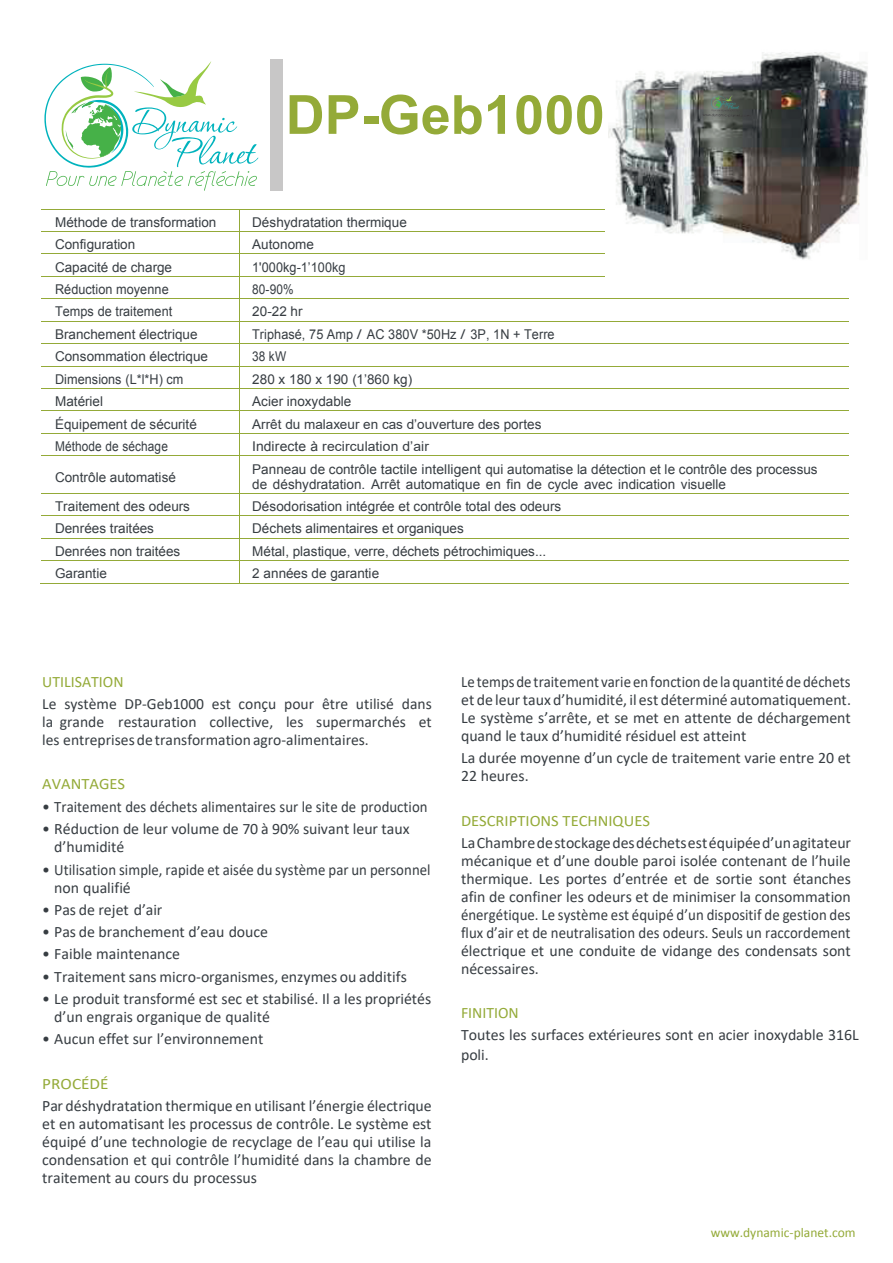
<style>
.page{position:relative;width:893px;height:1263px;background:#fff}
.page>*{position:absolute;margin:0;border:0;box-sizing:border-box;transform-origin:0 0}
.t1{font:700 54px "Arial";color:#94aa38}
.t2{font:15.9px/18px "Calibri";color:#373d42}
.t3{font:15.9px/18px "Calibri";color:#373d42;text-align:justify;scale:.93 1}
.t4{font:15.9px "Calibri";color:#94aa38;scale:1.04 1}
.t5{font:15.9px "Calibri";color:#94aa38}
.t6{font:15.9px "Calibri";color:#94aa38;scale:1.09 1}
.t7{font:15.6px/17.9px "Calibri";color:#373d42;text-align:justify}
.t8{font:13.5px/15.1px "Arial";letter-spacing:.005em;color:#373d42}
.t9{font:13.5px "Arial";letter-spacing:.005em;color:#373d42;scale:.94 1}
.t10{font:13.5px "Arial";letter-spacing:.005em;color:#373d42;scale:.88 1}
.t11{font:13.5px "Calibri";color:#94aa38}
</style>
<div class="page">
<hr style="left:42px;top:209px;width:197px;height:1px;background:#94aa38">
<hr style="left:240px;top:209px;width:365px;height:1px;background:#94aa38">
<hr style="left:42px;top:231px;width:197px;height:1px;background:#94aa38">
<hr style="left:240px;top:231px;width:365px;height:1px;background:#94aa38">
<hr style="left:42px;top:254px;width:197px;height:1px;background:#94aa38">
<hr style="left:240px;top:254px;width:365px;height:1px;background:#94aa38">
<hr style="left:42px;top:276px;width:197px;height:1px;background:#94aa38">
<hr style="left:240px;top:276px;width:365px;height:1px;background:#94aa38">
<hr style="left:42px;top:298px;width:197px;height:1px;background:#94aa38">
<hr style="left:240px;top:298px;width:343px;height:1px;background:#94aa38">
<hr style="left:584px;top:298px;width:264px;height:1px;background:#94aa38">
<hr style="left:42px;top:321px;width:197px;height:1px;background:#94aa38">
<hr style="left:240px;top:321px;width:608px;height:1px;background:#94aa38">
<hr style="left:42px;top:343px;width:197px;height:1px;background:#94aa38">
<hr style="left:240px;top:343px;width:608px;height:1px;background:#94aa38">
<hr style="left:42px;top:366px;width:197px;height:1px;background:#94aa38">
<hr style="left:240px;top:366px;width:608px;height:1px;background:#94aa38">
<hr style="left:42px;top:388px;width:197px;height:1px;background:#94aa38">
<hr style="left:240px;top:388px;width:608px;height:1px;background:#94aa38">
<hr style="left:42px;top:411px;width:197px;height:1px;background:#94aa38">
<hr style="left:240px;top:411px;width:608px;height:1px;background:#94aa38">
<hr style="left:42px;top:433px;width:197px;height:1px;background:#94aa38">
<hr style="left:240px;top:433px;width:608px;height:1px;background:#94aa38">
<hr style="left:42px;top:455px;width:197px;height:1px;background:#94aa38">
<svg style="left:239px;top:209px;width:1px;height:247px"></svg>
<hr style="left:240px;top:455px;width:608px;height:1px;background:#94aa38">
<hr style="left:239px;top:456px;width:1px;height:37px;background:#94aa38">
<hr style="left:42px;top:493px;width:197px;height:1px;background:#94aa38">
<hr style="left:240px;top:493px;width:608px;height:1px;background:#94aa38">
<hr style="left:42px;top:515px;width:197px;height:1px;background:#94aa38">
<hr style="left:240px;top:515px;width:608px;height:1px;background:#94aa38">
<hr style="left:42px;top:538px;width:197px;height:1px;background:#94aa38">
<hr style="left:240px;top:538px;width:608px;height:1px;background:#94aa38">
<hr style="left:42px;top:560px;width:197px;height:1px;background:#94aa38">
<hr style="left:240px;top:560px;width:608px;height:1px;background:#94aa38">
<hr style="left:41px;top:583px;width:198px;height:1px;background:#94aa38">
<svg style="left:239px;top:493px;width:1px;height:91px"></svg>
<hr style="left:240px;top:583px;width:608px;height:1px;background:#94aa38">
<div style="left:271px;top:59px;width:12px;height:132px;background:#c8c7c7"></div>
<svg style="left:44px;top:61px;width:214px;height:130px"></svg>
<img style="left:609px;top:52px;width:259px;height:208px">
<h1 class="t1" style="left:286px;top:79px;width:321px">DP-Geb1000</h1>
<p class="t8" style="left:55px;top:215px;width:163px">Méthode de transformation</p>
<p class="t8" style="left:252px;top:215px;width:156px">Déshydratation thermique</p>
<p class="t8" style="left:55px;top:237px;width:82px">Configuration</p>
<p class="t8" style="left:252px;top:237px;width:63px">Autonome</p>
<p class="t8" style="left:55px;top:259px;width:119px">Capacité de charge</p>
<p class="t9" style="left:252px;top:258px;width:101px">1'000kg-1’100kg</p>
<p class="t9" style="left:55px;top:280px;width:122px">Réduction moyenne</p>
<p class="t10" style="left:252px;top:280px;width:49px">80-90%</p>
<p class="t9" style="left:55px;top:303px;width:126px">Temps de traitement</p>
<p class="t8" style="left:252px;top:304px;width:52px">20-22 hr</p>
<p class="t8" style="left:55px;top:327px;width:144px">Branchement électrique</p>
<p class="t9" style="left:252px;top:325px;width:323px">Triphasé, 75 Amp / AC 380V *50Hz / 3P, 1N + Terre</p>
<p class="t8" style="left:55px;top:349px;width:155px">Consommation électrique</p>
<p class="t10" style="left:252px;top:348px;width:40px">38 kW</p>
<p class="t9" style="left:55px;top:370px;width:138px">Dimensions (L*l*H) cm</p>
<p class="t8" style="left:252px;top:372px;width:161px">280 x 180 x 190 (1’860 kg)</p>
<p class="t8" style="left:55px;top:394px;width:50px">Matériel</p>
<p class="t8" style="left:252px;top:394px;width:101px">Acier inoxydable</p>
<p class="t8" style="left:55px;top:416px;width:143px">Équipement de sécurité</p>
<p class="t8" style="left:252px;top:416px;width:291px">Arrêt du malaxeur en cas d’ouverture des portes</p>
<p class="t10" style="left:55px;top:437px;width:130px">Méthode de séchage</p>
<p class="t8" style="left:252px;top:439px;width:178px">Indirecte à recirculation d’air</p>
<p class="t8" style="left:55px;top:469px;width:122px">Contrôle automatisé</p>
<p class="t8" style="left:252px;top:462px;width:567px">Panneau de contrôle tactile intelligent qui automatise la détection et le contrôle des processus de déshydratation. Arrêt automatique en fin de cycle avec indication visuelle</p>
<p class="t8" style="left:55px;top:499px;width:136px">Traitement des odeurs</p>
<p class="t8" style="left:252px;top:499px;width:310px">Désodorisation intégrée et contrôle total des odeurs</p>
<p class="t8" style="left:55px;top:521px;width:100px">Denrées traitées</p>
<p class="t8" style="left:252px;top:521px;width:213px">Déchets alimentaires et organiques</p>
<p class="t8" style="left:55px;top:543px;width:127px">Denrées non traitées</p>
<p class="t8" style="left:252px;top:543px;width:295px">Métal, plastique, verre, déchets pétrochimiques...</p>
<p class="t8" style="left:55px;top:566px;width:53px">Garantie</p>
<p class="t8" style="left:252px;top:566px;width:128px">2 années de garantie</p>
<p class="t5" style="left:42px;top:671px;width:83px">UTILISATION</p>
<p class="t7" style="left:42px;top:695px;width:391px">Le système DP-Geb1000 est conçu pour être utilisé dans la grande restauration collective, les supermarchés et les entreprises de transformation agro-alimentaires.</p>
<p class="t4" style="left:42px;top:773px;width:81px">AVANTAGES</p>
<p class="t2" style="left:42px;top:797px;width:387px">• Traitement des déchets alimentaires sur le site de production</p>
<p class="t2" style="left:54px;top:820px;width:357px;text-indent:-12px">• Réduction de leur volume de 70 à 90% suivant leur taux d’humidité</p>
<p class="t2" style="left:54px;top:860px;width:378px;text-indent:-12px">• Utilisation simple, rapide et aisée du système par un personnel non qualifié</p>
<p class="t2" style="left:42px;top:900px;width:122px">• Pas de rejet d’air</p>
<p class="t2" style="left:42px;top:922px;width:227px">• Pas de branchement d’eau douce</p>
<p class="t2" style="left:42px;top:945px;width:139px">• Faible maintenance</p>
<p class="t2" style="left:42px;top:967px;width:366px">• Traitement sans micro-organismes, enzymes ou additifs</p>
<p class="t2" style="left:54px;top:989px;width:379px;text-indent:-12px">• Le produit transformé est sec et stabilisé. Il a les propriétés d’un engrais organique de qualité</p>
<p class="t2" style="left:42px;top:1029px;width:223px">• Aucun effet sur l’environnement</p>
<p class="t6" style="left:42px;top:1072px;width:62px">PROCÉDÉ</p>
<p class="t2" style="left:42px;top:1096px;width:391px;text-align:justify">Par déshydratation thermique en utilisant l’énergie électrique et en automatisant les processus de contrôle. Le système est équipé d’une technologie de recyclage de l’eau qui utilise la condensation et qui contrôle l’humidité dans la chambre de traitement au cours du processus</p>
<p class="t3" style="left:461px;top:672px;width:421px">Le temps de traitement varie en fonction de laquantité de déchets et de leurtaux d’humidité, il est déterminé automatiquement.<br>Le système s’arrête, et se met en attente de déchargement quand le taux d’humidité résiduel est atteint</p>
<p class="t2" style="left:461px;top:749px;width:391px">La durée moyenne d’un cycle de traitement varie entre 20 et<br>22 heures.</p>
<p class="t4" style="left:461px;top:809px;width:183px">DESCRIPTIONS TECHNIQUES</p>
<p class="t2" style="left:461px;top:833px;width:391px;text-align:justify">LaChambredestockagedesdéchetsestéquipéed’unagitateur mécanique et d’une double paroi isolée contenant de l’huile thermique. Les portes d’entrée et de sortie sont étanches afin de confiner les odeurs et de minimiser la consommation énergétique. Le système est équipé d’un dispositif de gestion des flux d’air et de neutralisation des odeurs. Seuls un raccordement électrique et une conduite de vidange des condensats sont nécessaires.</p>
<p class="t5" style="left:461px;top:1002px;width:59px">FINITION</p>
<p class="t2" style="left:461px;top:1025px;width:399px;line-height:19.2px">Toutes les surfaces extérieures sont en acier inoxydable 316L poli.</p>
<p class="t11" style="left:711px;top:1224px;width:146px">www.dynamic-planet.com</p>
</div>
